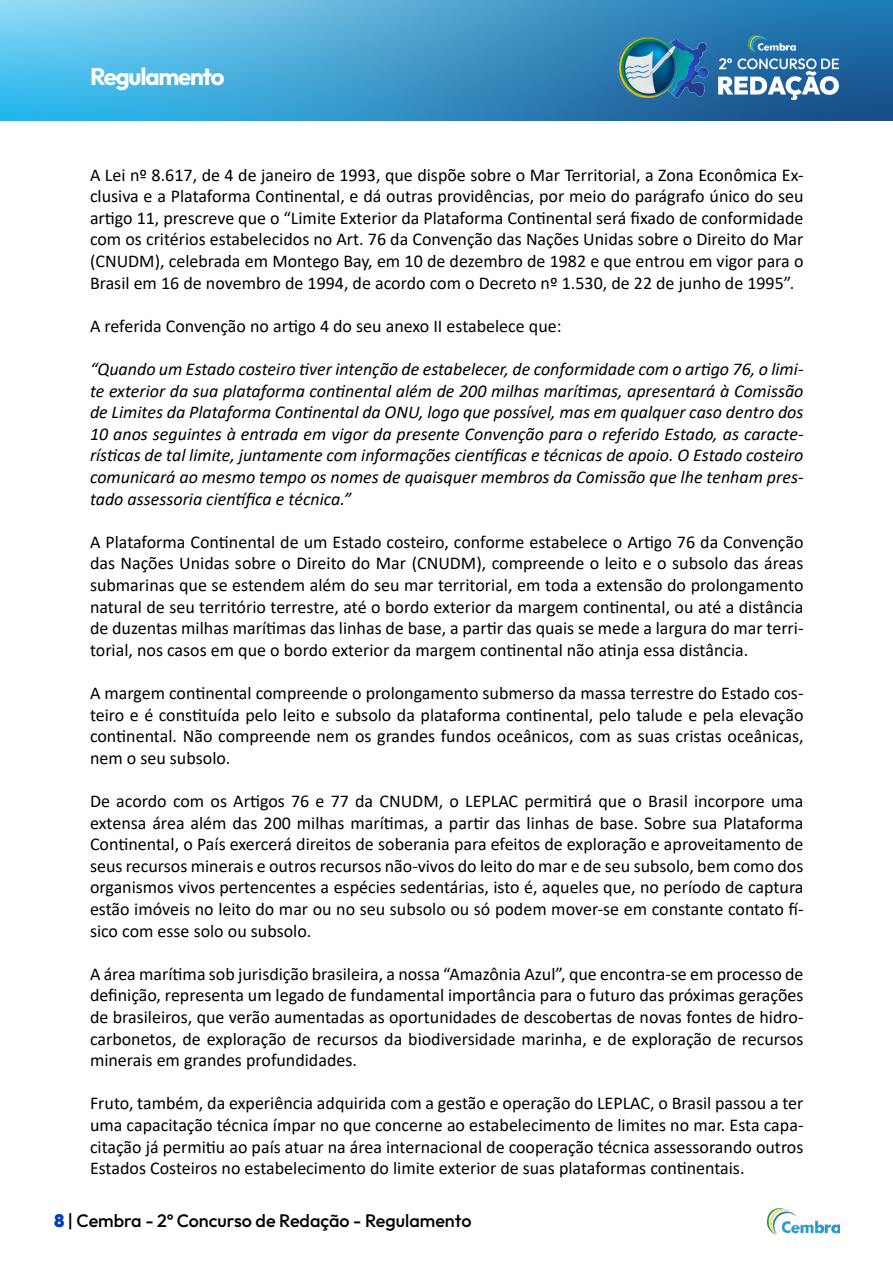
<style>
.page{position:relative;width:893px;height:1263px;background:#fff}
.page>*{position:absolute;margin:0;border:0;box-sizing:border-box;transform-origin:0 0}
.t1{font:700 24px "Outfit";letter-spacing:-.05em;color:#fff}
.t2{font:18px/21.6px "Calibri";color:#000;text-align:justify}
.t3{font:italic 18px/21.6px "Calibri";color:#000;text-align:justify}
.t4{font:500 18px "Outfit";color:#000}
.s1{font-weight:900;color:#003dbf}
</style>
<div class="page">
<img style="left:0;top:0;width:893px;height:120px">
<img style="left:767px;top:1209px;width:72px;height:26px">
<img style="left:617px;top:36px;width:222px;height:64px">
<h1 class="t1" style="left:90px;top:61px;width:136px">Regulamento</h1>
<p class="t2" style="left:90px;top:163px;width:715px">A Lei nº 8.617, de 4 de janeiro de 1993, que dispõe sobre o Mar Territorial, a Zona Econômica Ex&shy;clusiva e a Plataforma Continental, e dá outras providências, por meio do parágrafo único do seu artigo 11, prescreve que o “Limite Exterior da Plataforma Continental será fixado de conformidade com os critérios estabelecidos no Art. 76 da Convenção das Nações Unidas sobre o Direito do Mar (CNUDM), celebrada em Montego Bay, em 10 de dezembro de 1982 e que entrou em vigor para o Brasil em 16 de novembro de 1994, de acordo com o Decreto nº 1.530, de 22 de junho de 1995”.</p>
<p class="t2" style="left:90px;top:314px;width:473px">A referida Convenção no artigo 4 do seu anexo II estabelece que:</p>
<p class="t3" style="left:90px;top:357px;width:715px">“Quando um Estado costeiro tiver intenção de estabelecer, de conformidade com o artigo 76, o limi&shy;te exterior da sua plataforma continental além de 200 milhas marítimas, apresentará à Comissão de Limites da Plataforma Continental da ONU, logo que possível, mas em qualquer caso dentro dos 10 anos seguintes à entrada em vigor da presente Convenção para o referido Estado, as caracte&shy;rísticas de tal limite, juntamente com informações científicas e técnicas de apoio. O Estado costeiro comunicará ao mesmo tempo os nomes de quaisquer membros da Comissão que lhe tenham pres&shy;tado assessoria científica e técnica.”</p>
<p class="t2" style="left:90px;top:530px;width:715px">A Plataforma Continental de um Estado costeiro, conforme estabelece o Artigo 76 da Convenção das Nações Unidas sobre o Direito do Mar (CNUDM), compreende o leito e o subsolo das áreas submarinas que se estendem além do seu mar territorial, em toda a extensão do prolongamento natural de seu território terrestre, até o bordo exterior da margem continental, ou até a distância de duzentas milhas marítimas das linhas de base, a partir das quais se mede a largura do mar terri&shy;torial, nos casos em que o bordo exterior da margem continental não atinja essa distância.</p>
<p class="t2" style="left:90px;top:682px;width:715px">A margem continental compreende o prolongamento submerso da massa terrestre do Estado cos&shy;teiro e é constituída pelo leito e subsolo da plataforma continental, pelo talude e pela elevação continental. Não compreende nem os grandes fundos oceânicos, com as suas cristas oceânicas, nem o seu subsolo.</p>
<p class="t2" style="left:90px;top:790px;width:715px">De acordo com os Artigos 76 e 77 da CNUDM, o LEPLAC permitirá que o Brasil incorpore uma extensa área além das 200 milhas marítimas, a partir das linhas de base. Sobre sua Plataforma Continental, o País exercerá direitos de soberania para efeitos de exploração e aproveitamento de seus recursos minerais e outros recursos não-vivos do leito do mar e de seu subsolo, bem como dos organismos vivos pertencentes a espécies sedentárias, isto é, aqueles que, no período de captura estão imóveis no leito do mar ou no seu subsolo ou só podem mover-se em constante contato fí&shy;sico com esse solo ou subsolo.</p>
<p class="t2" style="left:90px;top:962px;width:715px">A área marítima sob jurisdição brasileira, a nossa “Amazônia Azul”, que encontra-se em processo de definição, representa um legado de fundamental importância para o futuro das próximas gerações de brasileiros, que verão aumentadas as oportunidades de descobertas de novas fontes de hidro&shy;carbonetos, de exploração de recursos da biodiversidade marinha, e de exploração de recursos minerais em grandes profundidades.</p>
<p class="t2" style="left:90px;top:1092px;width:715px">Fruto, também, da experiência adquirida com a gestão e operação do LEPLAC, o Brasil passou a ter uma capacitação técnica ímpar no que concerne ao estabelecimento de limites no mar. Esta capa&shy;citação já permitiu ao país atuar na área internacional de cooperação técnica assessorando outros Estados Costeiros no estabelecimento do limite exterior de suas plataformas continentais.</p>
<p class="t4" style="left:54px;top:1209px;width:419px"><span class="s1">8</span> | Cembra - 2º Concurso de Redação - Regulamento</p>
</div>
